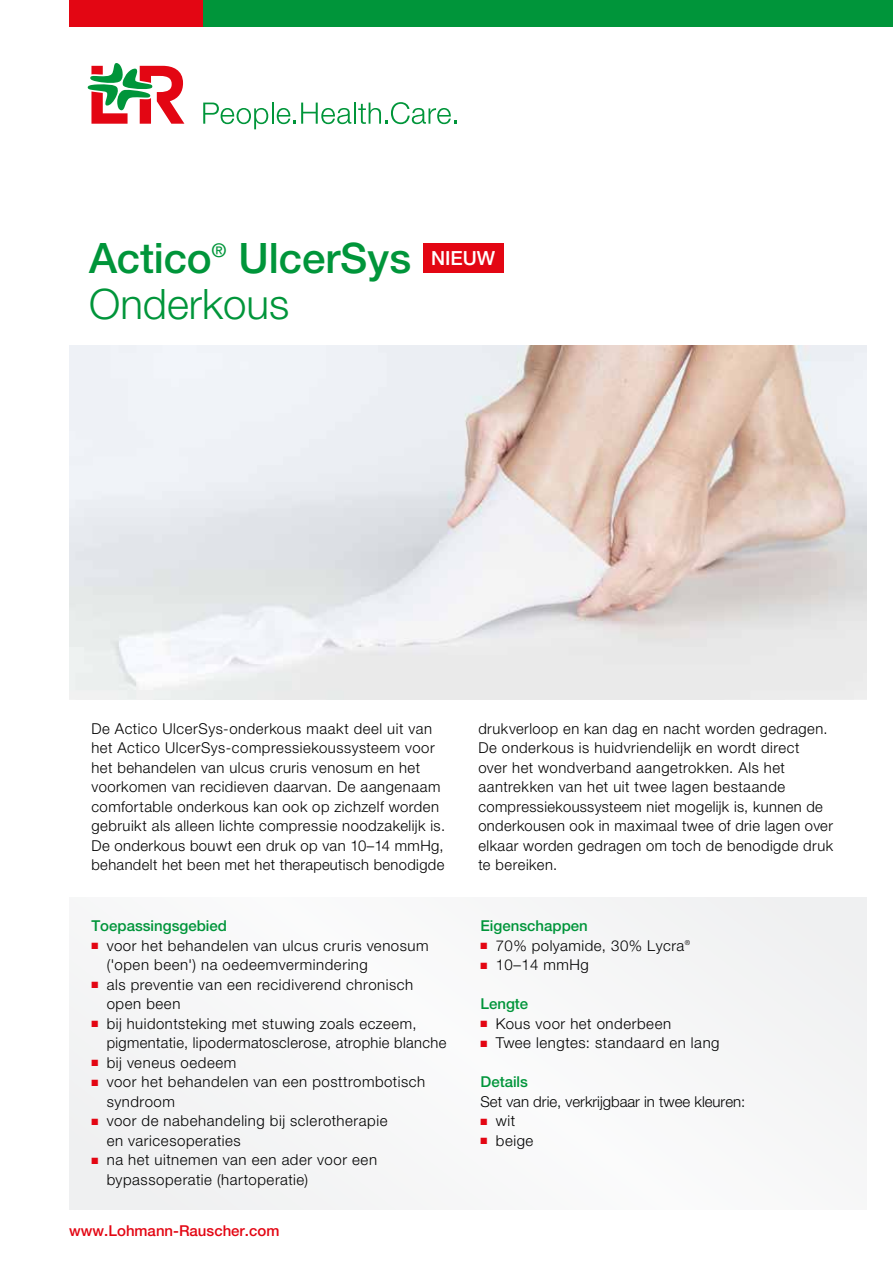
<style>
.page{position:relative;width:893px;height:1263px;background:#fff}
.page>*{position:absolute;margin:0;border:0;box-sizing:border-box;transform-origin:0 0}
.t1{font:500 42px/46.2px "Helvetica Neue LT Pro";color:#00953a}
.t2{font:300 15px/19.5px "Helvetica Neue LT Pro";letter-spacing:.03em;color:#000}
.t3{font:500 15px "Helvetica Neue LT Pro";color:#00953a}
.t4{font:300 15px "Helvetica Neue LT Pro";color:#000}
.t5{font:500 15px "Helvetica Neue LT Pro";color:#e30613}
.t6{font:300 6.75px "Helvetica Neue LT Pro";color:#000}
.s1{font-weight:300}
.s2{color:#e30613}
</style>
<div class="page">
<div style="left:203px;top:0;width:690px;height:27px;background:#00953a"></div>
<div style="left:69px;top:0;width:134px;height:27px;background:#e30613"></div>
<svg style="left:88px;top:63px;width:96px;height:61px"></svg>
<svg style="left:203px;top:103px;width:148px;height:26px"></svg>
<hr style="left:354px;top:103px;width:2px;height:21px;background:#00953a">
<svg style="left:358px;top:102px;width:99px;height:22px"></svg>
<img style="left:69px;top:346px;width:797px;height:354px">
<div style="left:69px;top:897px;width:797px;height:312px;background:#f6f7f7"></div>
<div style="left:423px;top:243px;width:81px;height:30px;background:#e30613"></div>
<h1 class="t1" style="left:89px;top:234px;width:408px">Actico<sup>®</sup> UlcerSys <sup>NIEUW<br></sup><span class="s1">Onderkous</span></h1>
<p class="t2" style="left:91px;top:718px;width:355px">De Actico UlcerSys-onderkous maakt deel uit van het Actico UlcerSys-compressiekoussysteem voor het behandelen van ulcus cruris venosum en het voorkomen van recidieven daarvan. De aangenaam comfortable onderkous kan ook op zichzelf worden gebruikt als alleen lichte compressie noodzakelijk is.<br>De onderkous bouwt een druk op van 10–14 mmHg, behandelt het been met het therapeutisch benodigde</p>
<p class="t2" style="left:478px;top:718px;width:356px">drukverloop en kan dag en nacht worden gedragen.<br>De onderkous is huidvriendelijk en wordt direct<br>over het wondverband aangetrokken. Als het aantrekken van het uit twee lagen bestaande compressiekoussysteem niet mogelijk is, kunnen de onderkousen ook in maximaal twee of drie lagen over elkaar worden gedragen om toch de benodigde druk te bereiken.</p>
<p class="t3" style="left:91px;top:917px;width:137px">Toepassingsgebied</p>
<p class="t2" style="left:107px;top:935px;width:323px;text-indent:-15px"><span class="s2">■</span> voor het behandelen van ulcus cruris venosum ('open been') na oedeemvermindering</p>
<p class="t2" style="left:107px;top:974px;width:308px;text-indent:-15px"><span class="s2">■</span> als preventie van een recidiverend chronisch open been</p>
<p class="t2" style="left:107px;top:1013px;width:341px;text-indent:-15px"><span class="s2">■</span> bij huidontsteking met stuwing zoals eczeem, pigmentatie, lipodermatosclerose, atrophie blanche</p>
<p class="t2" style="left:91px;top:1052px;width:146px"><span class="s2">■</span> bij veneus oedeem</p>
<p class="t2" style="left:107px;top:1072px;width:320px;text-indent:-15px"><span class="s2">■</span> voor het behandelen van een posttrombotisch syndroom</p>
<p class="t2" style="left:107px;top:1111px;width:282px;text-indent:-15px"><span class="s2">■</span> voor de nabehandeling bij sclerotherapie en varicesoperaties</p>
<p class="t2" style="left:107px;top:1150px;width:272px;text-indent:-15px"><span class="s2">■</span> na het uitnemen van een ader voor een bypassoperatie (hartoperatie)</p>
<p class="t5" style="left:69px;top:1221px;width:212px">www.Lohmann-Rauscher.com</p>
<p class="t3" style="left:480px;top:917px;width:109px">Eigenschappen</p>
<p class="t2" style="left:480px;top:935px;width:205px"><span class="s2">■</span> 70% polyamide, 30% Lycra</p>
<p class="t6" style="left:685px;top:939px;width:7px">®</p>
<p class="t2" style="left:480px;top:955px;width:110px"><span class="s2">■</span> 10–14 mmHg</p>
<p class="t3" style="left:480px;top:995px;width:49px">Lengte</p>
<p class="t2" style="left:480px;top:1013px;width:192px"><span class="s2">■</span> Kous voor het onderbeen</p>
<p class="t2" style="left:480px;top:1033px;width:241px"><span class="s2">■</span> Twee lengtes: standaard en lang</p>
<p class="t3" style="left:480px;top:1073px;width:49px">Details</p>
<p class="t4" style="left:480px;top:1092px;width:266px">Set van drie, verkrijgbaar in twee kleuren:</p>
<p class="t2" style="left:480px;top:1111px;width:36px"><span class="s2">■</span> wit</p>
<p class="t2" style="left:480px;top:1130px;width:54px"><span class="s2">■</span> beige</p>
</div>
